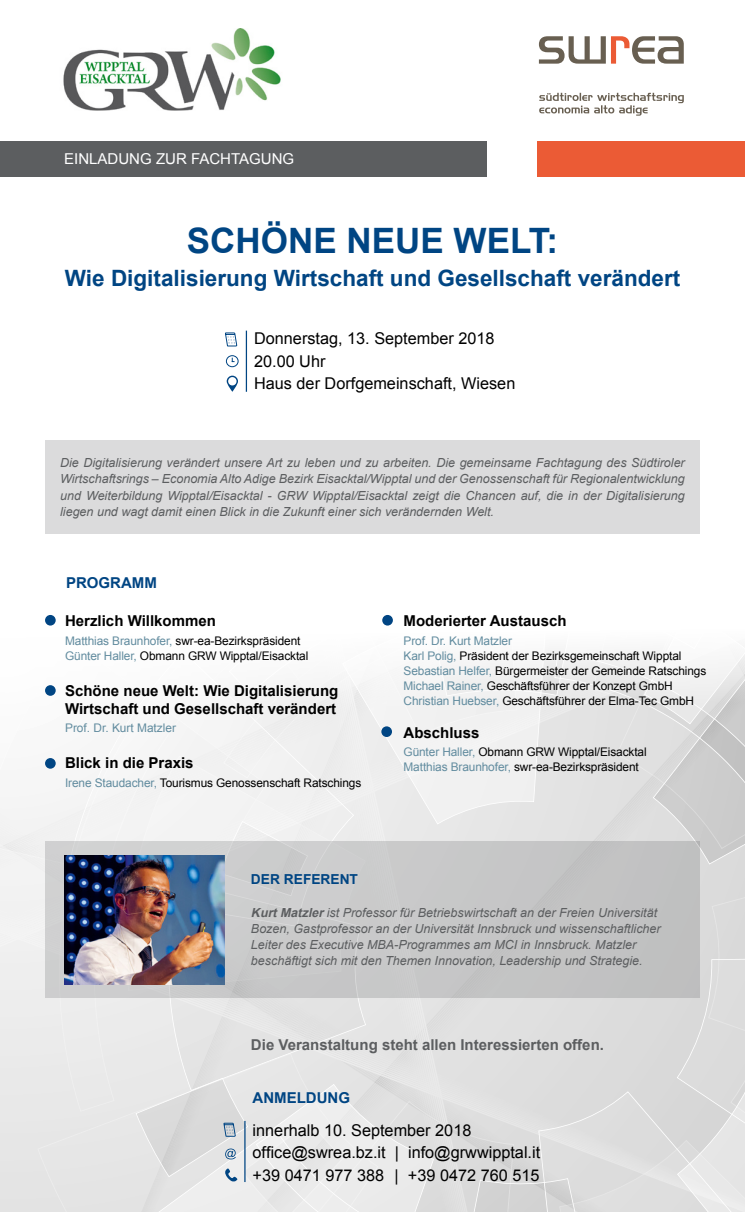
<style>
.page{position:relative;width:745px;height:1212px;background:#fff}
.page>*{position:absolute;margin:0;border:0;box-sizing:border-box;transform-origin:0 0}
.t1{font:700 35px "Arial";color:#004583}
.t2{font:700 22.5px "Arial";color:#004583}
.t3{font:16.25px/22.5px "Arial";color:#000}
.t4{font:700 15px/18px "Arial";color:#000}
.t5{font:700 15px "Arial";color:#5c5e60}
.t6{font:15px "Arial";color:#fff}
.t7{font:700 15px "Arial";color:#004583}
.t8{font:700 13.75px "Arial";color:#004583}
.t9{font:italic 12.5px/16.2px "Arial";color:#5c5e60;text-align:justify}
.t10{font:11.88px/15px "Arial";letter-spacing:-.01em;color:#000}
.t11{font:11.88px "Arial";color:#628c9f}
.s1{color:#628c9f}
.s2{font-weight:700}
</style>
<div class="page">
<svg style="left:0;top:615px;width:58px;height:526px;fill:#ededed"></svg>
<svg style="left:0;top:640px;width:58px;height:259px"></svg>
<div style="left:37px;top:1053px;width:98px;height:159px;background:#e6e6e6"></div>
<svg style="left:58px;top:786px;width:77px;height:326px;fill:#ebebeb"></svg>
<div style="left:45px;top:615px;width:11px;height:10px;background:#004583;border-radius:50%"></div>
<div style="left:45px;top:758px;width:11px;height:11px;background:#004583;border-radius:50%"></div>
<div style="left:45px;top:685px;width:11px;height:11px;background:#004583;border-radius:50%"></div>
<div style="left:0;top:141px;width:486px;height:35px;background:#5c5e60"></div>
<div style="left:537px;top:141px;width:207px;height:35px;background:#eb5b35"></div>
<div style="left:45px;top:441px;width:654px;height:93px;background:#dbdbdc"></div>
<svg style="left:539px;top:93px;width:144px;height:23px"></svg>
<svg style="left:538px;top:36px;width:145px;height:28px"></svg>
<div style="left:45px;top:842px;width:654px;height:156px;background:#d0d0d1"></div>
<img style="left:65px;top:855px;width:70px;height:130px">
<svg style="left:135px;top:615px;width:609px;height:597px"></svg>
<svg style="left:225px;top:355px;width:14px;height:13px"></svg>
<svg style="left:225px;top:332px;width:12px;height:15px"></svg>
<hr style="left:245px;top:331px;width:2px;height:61px;background:#004583">
<svg style="left:226px;top:376px;width:12px;height:16px"></svg>
<div style="left:228px;top:377px;width:8px;height:8px;background:#fff;border-radius:50%"></div>
<img style="left:63px;top:29px;width:218px;height:82px">
<p class="t6" style="left:64px;top:149px;width:231px">EINLADUNG ZUR FACHTAGUNG</p>
<h1 class="t1" style="left:187px;top:218px;width:372px">SCHÖNE NEUE WELT:</h1>
<h2 class="t2" style="left:65px;top:263px;width:616px">Wie Digitalisierung Wirtschaft und Gesellschaft verändert</h2>
<h3 class="t3" style="left:254px;top:327px;width:262px">Donnerstag, 13. September 2018<br>20.00 Uhr<br>Haus der Dorfgemeinschaft, Wiesen</h3>
<p class="t9" style="left:60px;top:455px;width:625px">Die Digitalisierung verändert unsere Art zu leben und zu arbeiten. Die gemeinsame Fachtagung des Südtiroler Wirtschaftsrings – Economia Alto Adige Bezirk Eisacktal/Wipptal und der Genossenschaft für Regionalentwicklung und Weiterbildung Wipptal/Eisacktal - GRW Wipptal/Eisacktal zeigt die Chancen auf, die in der Digitalisierung liegen und wagt damit einen Blick in die Zukunft einer sich verändernden Welt.</p>
<p class="t7" style="left:66px;top:572px;width:92px">PROGRAMM</p>
<p class="t4" style="left:65px;top:612px;width:152px">Herzlich Willkommen</p>
<p class="t10" style="left:65px;top:633px;width:244px"><span class="s1">Matthias Braunhofer,</span> swr-ea-Bezirkspräsident<br><span class="s1">Günter Haller,</span> Obmann GRW Wipptal/Eisacktal</p>
<p class="t4" style="left:65px;top:682px;width:274px">Schöne neue Welt: Wie Digitalisierung<br>Wirtschaft und Gesellschaft verändert</p>
<p class="t11" style="left:65px;top:720px;width:112px">Prof. Dr. Kurt Matzler</p>
<p class="t4" style="left:65px;top:755px;width:130px">Blick in die Praxis</p>
<p class="t10" style="left:65px;top:775px;width:297px"><span class="s1">Irene Staudacher,</span> Tourismus Genossenschaft Ratschings</p>
<p class="t4" style="left:403px;top:612px;width:164px">Moderierter Austausch</p>
<p class="t10" style="left:403px;top:633px;width:304px"><span class="s1">Prof. Dr. Kurt Matzler<br>Karl Polig,</span> Präsident der Bezirksgemeinschaft Wipptal <span class="s1">Sebastian Helfer,</span> Bürgermeister der Gemeinde Ratschings <span class="s1">Michael Rainer,</span> Geschäftsführer der Konzept GmbH <span class="s1">Christian Huebser,</span> Geschäftsführer der Elma-Tec GmbH</p>
<p class="t4" style="left:403px;top:724px;width:77px">Abschluss</p>
<p class="t10" style="left:403px;top:745px;width:244px"><span class="s1">Günter Haller,</span> Obmann GRW Wipptal/Eisacktal<br><span class="s1">Matthias Braunhofer,</span> swr-ea-Bezirkspräsident</p>
<p class="t8" style="left:251px;top:870px;width:108px">DER REFERENT</p>
<p class="t9" style="left:251px;top:904px;width:411px;text-align:left"><span class="s2">KurtMatzler</span>ist Professor für Betriebswirtschaft an der Freien Universität Bozen, Gastprofessor an der Universität Innsbruck und wissenschaftlicher Leiter des Executive MBA-Programmes am MCI in Innsbruck. Matzler beschäftigt sich mit den Themen Innovation, Leadership und Strategie.</p>
<p class="t5" style="left:251px;top:1035px;width:354px">Die Veranstaltung steht allen Interessierten offen.</p>
<p class="t7" style="left:252px;top:1088px;width:99px">ANMELDUNG</p>
<h3 class="t3" style="left:252px;top:1119px;width:289px">innerhalb 10. September 2018 office@swrea.bz.it | info@grwwipptal.it +39 0471 977 388 | +39 0472 760 515</h3>
</div>
